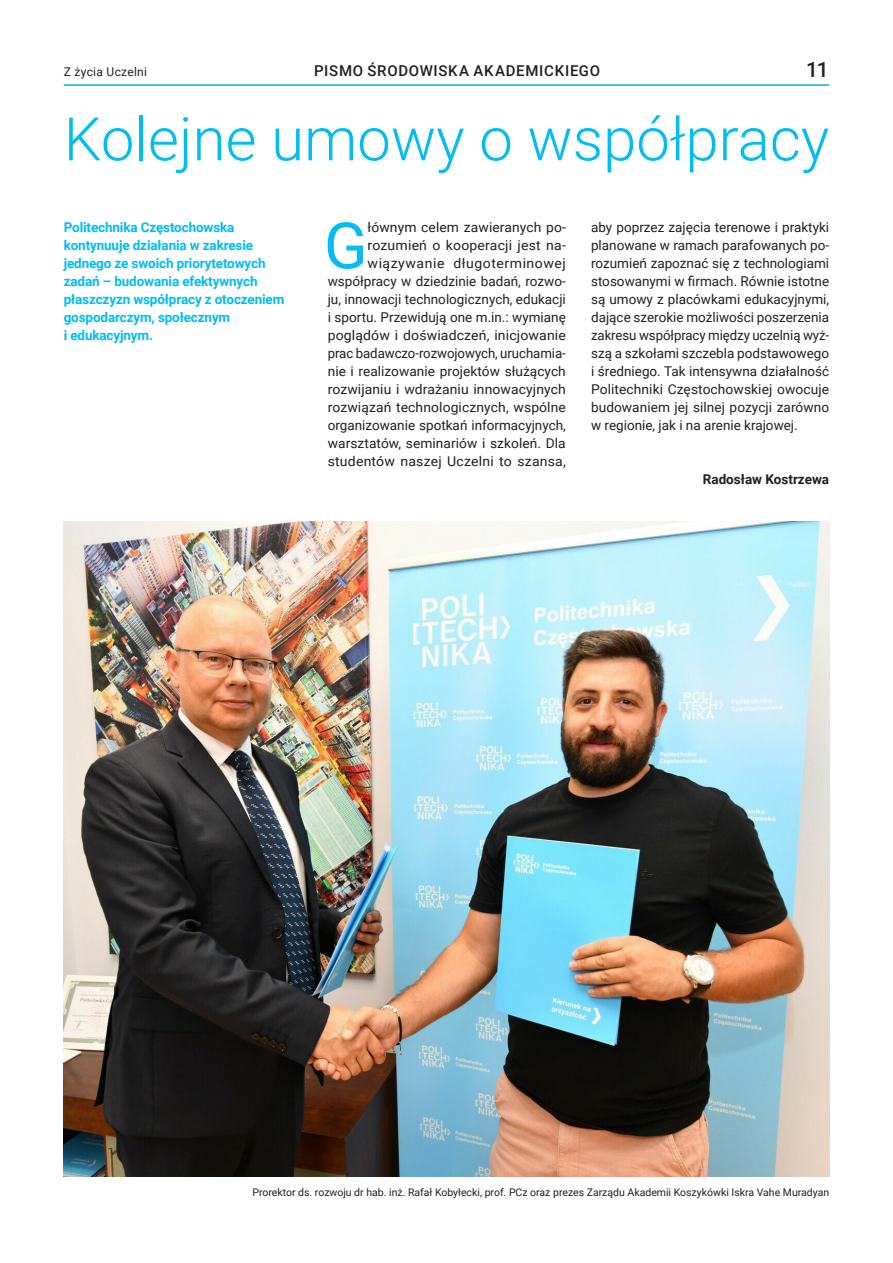
<style>
.page{position:relative;width:893px;height:1263px;background:#fff}
.page>*{position:absolute;margin:0;border:0;box-sizing:border-box;transform-origin:0 0}
._1__Tekst_akapitowy{font:64.2px "Roboto";color:#01bdf2}
.Nagłówek_1_st{font:300 60px "Roboto";color:#01bdf2}
.t1{font:500 21px "Roboto";color:#231f20}
.t2{font:500 15px "Roboto";letter-spacing:.045em;color:#231f20}
._1__Tekst_akapitowy-2{font:13.5px/18px "Roboto";letter-spacing:.005em;color:#231f20;text-align:right}
.Lead{font:700 13.5px/18px "Roboto";letter-spacing:-.01em;color:#01bdf2}
.Autor{font:700 13.5px "Roboto";color:#231f20}
.t3{font:12px "Roboto";letter-spacing:.025em;color:#231f20}
.Opis_zdjęcia_czarny{font:10.5px "Roboto";color:#231f20}
</style>
<div class="page">
<hr style="left:64px;top:84px;width:765px;height:2px;background:#00aeef">
<img style="left:64px;top:521px;width:765px;height:656px">
<p class="t3" style="left:64px;top:63px;width:85px">Z życia Uczelni</p>
<p class="t2" style="left:314px;top:60px;width:288px">PISMO ŚRODOWISKA AKADEMICKIEGO</p>
<h3 class="t1" style="left:806px;top:54px;width:24px">11</h3>
<p class="Nagłówek_1_st" style="left:64px;top:97px;width:767px">Kolejne umowy o współpracy</p>
<p class="Lead" style="left:64px;top:218px;width:222px">Politechnika Częstochowska kontynuuje działania w zakresie jednego ze swoich priorytetowych zadań – budowania efektywnych płaszczyzn współpracy z otoczeniem gospodarczym, społecznym<br>i edukacyjnym.</p>
<p class="_1__Tekst_akapitowy-2" style="left:328px;top:218px;width:240px">łównym celem zawieranych po&shy;rozumień o kooperacji jest na&shy;wiązywanie długoterminowej współpracy w dziedzinie badań, rozwo&shy;ju, innowacji technologicznych, edukacji i sportu. Przewidują one m.in.: wymianę poglądów i doświadczeń, inicjowanie prac badawczo-rozwojowych, uruchamia&shy;nie i realizowanie projektów służących rozwijaniu i wdrażaniu innowacyjnych rozwiązań technologicznych, wspólne organizowanie spotkań informacyjnych, warsztatów, seminariów i szkoleń. Dla studentów naszej Uczelni to szansa,</p>
<p class="_1__Tekst_akapitowy-2" style="left:591px;top:218px;width:240px;text-align:justify">aby poprzez zajęcia terenowe i praktyki planowane w ramach parafowanych po&shy;rozumień zapoznać się z technologiami stosowanymi w firmach. Równie istotne są umowy z placówkami edukacyjnymi, dające szerokie możliwości poszerzenia zakresu współpracy między uczelnią wyż&shy;szą a szkołami szczebla podstawowego i średniego. Tak intensywna działalność Politechniki Częstochowskiej owocuje budowaniem jej silnej pozycji zarówno w regionie, jak i na arenie krajowej.</p>
<p class="Autor" style="left:703px;top:470px;width:128px">Radosław Kostrzewa</p>
<p class="_1__Tekst_akapitowy" style="left:324px;top:201px;width:45px">G</p>
<p class="Opis_zdjęcia_czarny" style="left:252px;top:1185px;width:578px">Prorektor ds. rozwoju dr hab. inż. Rafał Kobyłecki, prof. PCz oraz prezes Zarządu Akademii Koszykówki Iskra Vahe Muradyan</p>
</div>
